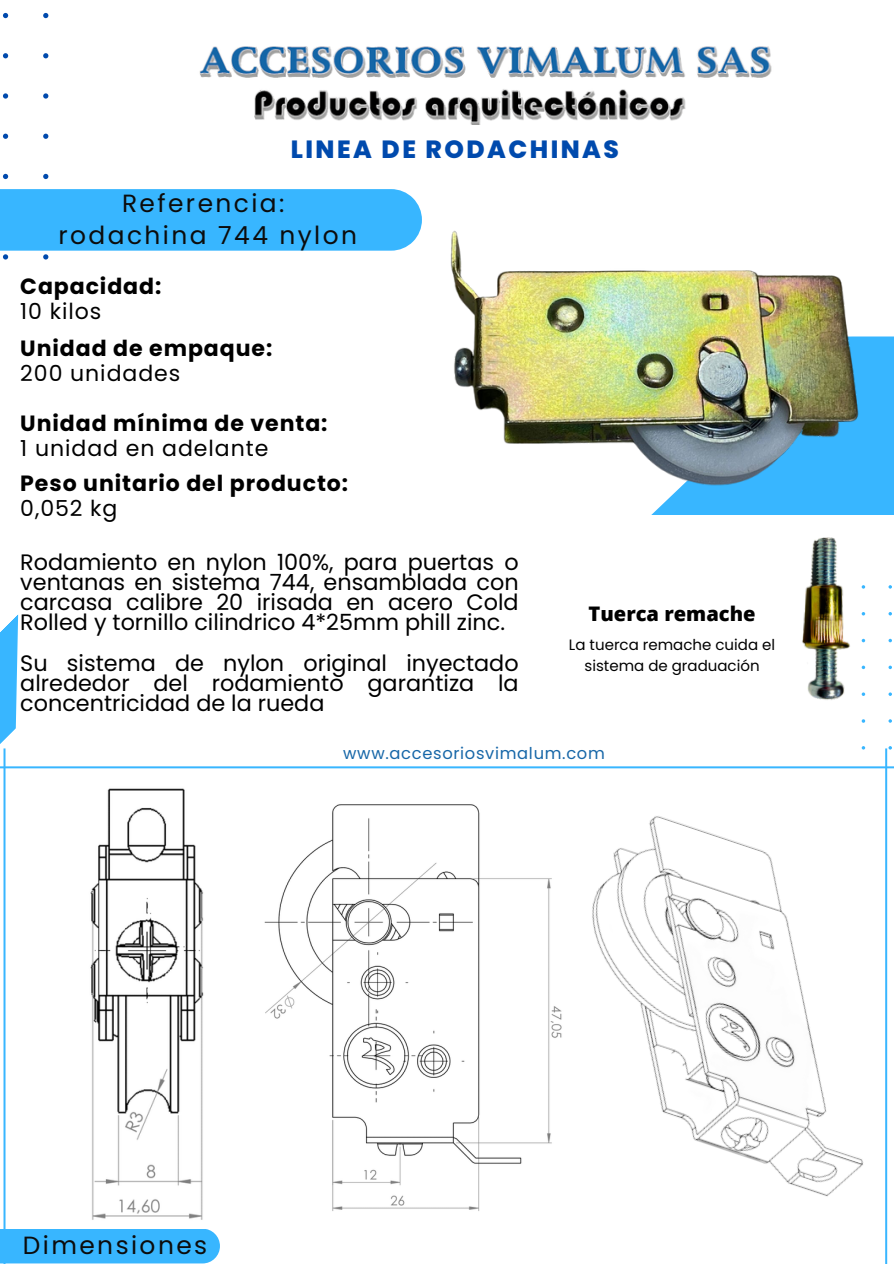
<style>
.page{position:relative;width:894px;height:1264px;background:#fff}
.page>*{position:absolute;margin:0;border:0;box-sizing:border-box;transform-origin:0 0}
.t1{font:24.9px "Poppins";letter-spacing:.1em;color:#0c0c0c}
.t2{font:800 24.9px "Poppins";letter-spacing:.1em;color:#004aad}
.t3{font:22.35px/20.2px "Poppins";color:#000;text-align:justify}
.t4{font:700 22.05px "Poppins";letter-spacing:.04em;color:#000}
.t5{font:22.05px "Poppins";letter-spacing:.04em;color:#000}
.t6{font:800 20.1px "Open Sans";color:#000}
.t7{font:16.35px "Poppins";letter-spacing:.04em;color:#1767a8}
.t8{font:15px/20.2px "Poppins";color:#000;text-align:center}
</style>
<div class="page">
<div style="left:650px;top:336px;width:243px;height:179px;background:#38b6ff"></div>
<svg style="left:3px;top:13px;width:5px;height:5px"></svg>
<svg style="left:43px;top:13px;width:5px;height:5px"></svg>
<svg style="left:3px;top:53px;width:5px;height:5px"></svg>
<svg style="left:43px;top:53px;width:5px;height:5px"></svg>
<svg style="left:3px;top:93px;width:5px;height:6px"></svg>
<svg style="left:43px;top:93px;width:5px;height:6px"></svg>
<svg style="left:3px;top:134px;width:5px;height:5px"></svg>
<svg style="left:43px;top:134px;width:5px;height:5px"></svg>
<svg style="left:3px;top:174px;width:5px;height:5px"></svg>
<svg style="left:43px;top:174px;width:5px;height:5px"></svg>
<svg style="left:3px;top:254px;width:5px;height:5px"></svg>
<svg style="left:43px;top:254px;width:5px;height:5px"></svg>
<svg style="left:18px;top:748px;width:875px;height:515px"></svg>
<svg style="left:0;top:615px;width:18px;height:613px"></svg>
<div style="left:0;top:189px;width:422px;height:62px;background:#38b6ff"></div>
<img style="left:199px;top:46px;width:573px;height:79px">
<div style="left:0;top:1228px;width:220px;height:35px;background:#38b6ff"></div>
<img style="left:802px;top:537px;width:64px;height:184px">
<img style="left:231px;top:778px;width:260px;height:446px">
<img style="left:45px;top:776px;width:183px;height:444px">
<img style="left:399px;top:223px;width:494px;height:275px">
<img style="left:491px;top:775px;width:402px;height:451px">
<p class="t2" style="left:291px;top:132px;width:329px">LINEA DE RODACHINAS</p>
<p class="t1" style="left:122px;top:186px;width:164px">Referencia:</p>
<p class="t1" style="left:58px;top:218px;width:300px">rodachina 744 nylon</p>
<p class="t4" style="left:20px;top:270px;width:142px">Capacidad:</p>
<p class="t5" style="left:20px;top:295px;width:83px">10 kilos</p>
<p class="t4" style="left:20px;top:333px;width:253px">Unidad de empaque:</p>
<p class="t5" style="left:20px;top:357px;width:161px">200 unidades</p>
<p class="t4" style="left:20px;top:407px;width:309px">Unidad mínima de venta:</p>
<p class="t5" style="left:20px;top:432px;width:249px">1 unidad en adelante</p>
<p class="t4" style="left:20px;top:468px;width:329px">Peso unitario del producto:</p>
<p class="t5" style="left:20px;top:493px;width:99px">0,052 kg</p>
<p class="t3" style="left:20px;top:551px;width:499px">Rodamiento en nylon 100%, para puertas o ventanas en sistema 744, ensamblada con carcasa calibre 20 irisada en acero Cold Rolled y tornillo cilindrico 4*25mm phill zinc.</p>
<p class="t3" style="left:20px;top:653px;width:499px">Su sistema de nylon original inyectado alrededor del rodamiento garantiza la concentricidad de la rueda</p>
<p class="t6" style="left:588px;top:599px;width:168px">Tuerca remache</p>
<p class="t8" style="left:568px;top:635px;width:208px">La tuerca remache cuida el sistema de graduación</p>
<p class="t7" style="left:343px;top:741px;width:263px">www.accesoriosvimalum.com</p>
<p class="t1" style="left:23px;top:1227px;width:186px">Dimensiones</p>
</div>
